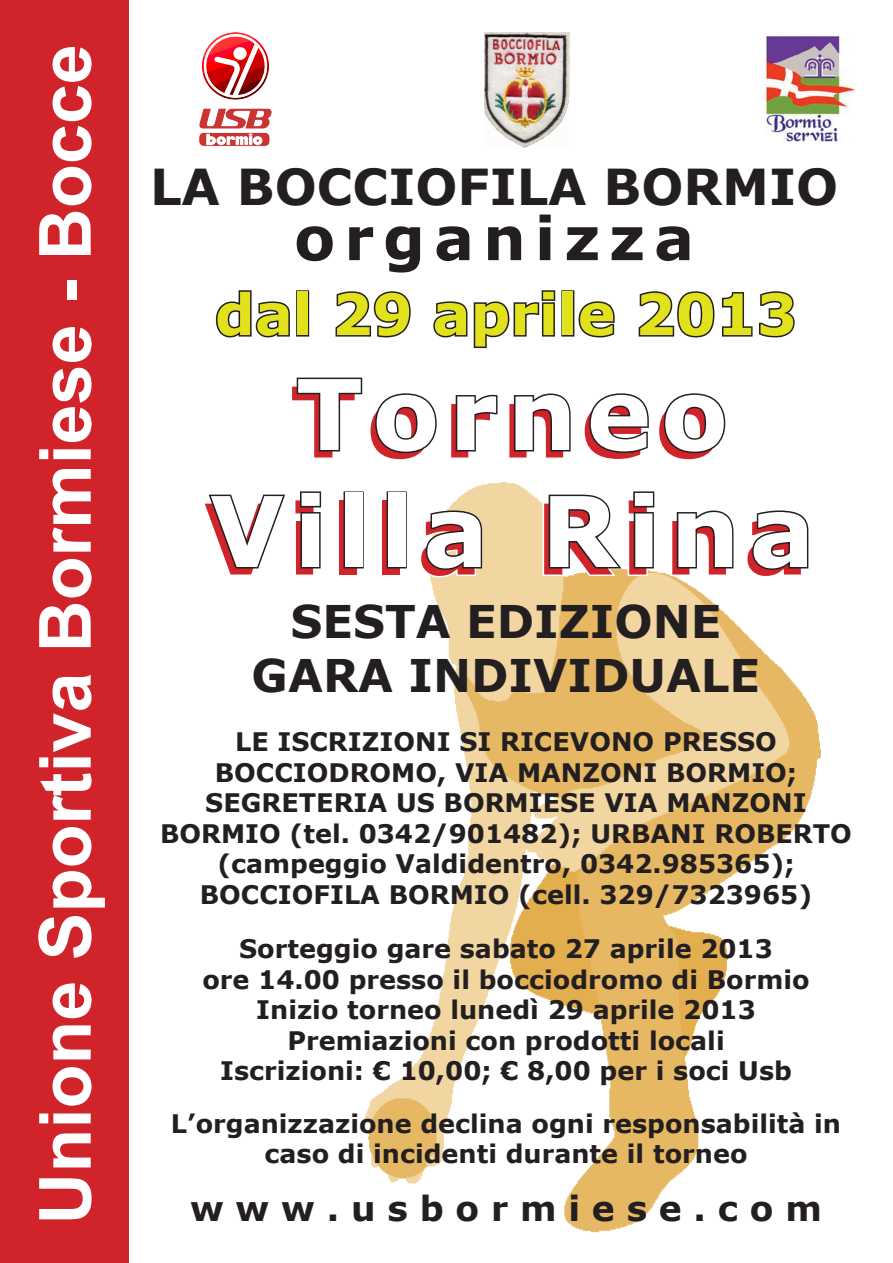
<style>
.page{position:relative;width:893px;height:1263px;background:#fff}
.page>*{position:absolute;margin:0;border:0;box-sizing:border-box;transform-origin:0 0}
.t1{font:700 97.5px "Verdana";letter-spacing:.1em;color:#fff}
.t2{font:700 72px "Arial";color:#fff}
.t3{font:700 60px "Verdana";letter-spacing:.15em;color:#231f20}
.t4{font:700 57px "Verdana";color:#e1e11c}
.t5{font:700 49.5px "Verdana";color:#231f20}
.t6{font:700 45px "Verdana";color:#231f20}
.t7{font:700 34.5px "Verdana";color:#231f20}
.t8{font:700 25.5px/30.6px "Verdana";color:#231f20;text-align:center}
</style>
<div class="page">
<img style="left:365px;top:483px;width:456px;height:750px">
<div style="left:0;top:0;width:129px;height:1263px;background:#d1232a"></div>
<svg style="left:215px;top:290px;width:75px;height:48px"></svg>
<div style="left:296px;top:290px;width:13px;height:47px;border:3px solid #231f20"></div>
<svg style="left:335px;top:291px;width:76px;height:47px"></svg>
<svg style="left:433px;top:290px;width:123px;height:59px"></svg>
<div style="left:561px;top:290px;width:13px;height:47px;border:3px solid #231f20"></div>
<svg style="left:578px;top:301px;width:37px;height:37px"></svg>
<svg style="left:638px;top:291px;width:157px;height:47px"></svg>
<img style="left:485px;top:32px;width:85px;height:115px">
<img style="left:765px;top:35px;width:90px;height:107px">
<img style="left:199px;top:32px;width:73px;height:114px">
<svg style="left:296px;top:377px;width:141px;height:77px"></svg>
<svg style="left:455px;top:394px;width:43px;height:58px"></svg>
<svg style="left:513px;top:393px;width:58px;height:59px"></svg>
<svg style="left:589px;top:393px;width:60px;height:60px"></svg>
<svg style="left:663px;top:393px;width:63px;height:61px"></svg>
<svg style="left:208px;top:491px;width:114px;height:78px"></svg>
<div style="left:344px;top:491px;width:20px;height:77px;border:3px solid #231f20"></div>
<div style="left:387px;top:491px;width:20px;height:77px;border:3px solid #231f20"></div>
<svg style="left:418px;top:509px;width:66px;height:70px"></svg>
<svg style="left:541px;top:490px;width:115px;height:87px"></svg>
<svg style="left:669px;top:509px;width:66px;height:68px"></svg>
<svg style="left:744px;top:509px;width:66px;height:70px"></svg>
<p class="t2" style="left:17px;top:1224px;width:1182px;rotate:-90deg">Unione Sportiva Bormiese - Bocce</p>
<p class="t5" style="left:150px;top:152px;width:690px">LA BOCCIOFILA BORMIO</p>
<p class="t3" style="left:294px;top:196px;width:401px">organizza</p>
<p class="t4" style="left:215px;top:274px;width:584px">dal 29 aprile 2013</p>
<p class="t1" style="left:296px;top:345px;width:433px">Torneo</p>
<p class="t1" style="left:210px;top:462px;width:606px">Villa Rina</p>
<p class="t6" style="left:290px;top:589px;width:433px">SESTA EDIZIONE</p>
<p class="t6" style="left:252px;top:643px;width:510px">GARA INDIVIDUALE</p>
<p class="t8" style="left:235px;top:726px;width:543px">LE ISCRIZIONI SI RICEVONO PRESSO</p>
<p class="t8" style="left:160px;top:756px;width:693px">BOCCIODROMO, VIA MANZONI BORMIO; SEGRETERIA US BORMIESE VIA MANZONI BORMIO (tel. 0342/901482); URBANI ROBERTO (campeggio Valdidentro, 0342.985365); BOCCIOFILA BORMIO (cell. 329/7323965)</p>
<p class="t8" style="left:239px;top:933px;width:535px">Sorteggio gare sabato 27 aprile 2013</p>
<p class="t8" style="left:202px;top:963px;width:609px">ore 14.00 presso il bocciodromo di Bormio</p>
<p class="t8" style="left:256px;top:994px;width:501px">Inizio torneo lunedì 29 aprile 2013</p>
<p class="t8" style="left:287px;top:1025px;width:439px">Premiazioni con prodotti locali</p>
<p class="t8" style="left:220px;top:1055px;width:573px">Iscrizioni: € 10,00; € 8,00 per i soci Usb</p>
<p class="t8" style="left:171px;top:1107px;width:672px">L’organizzazione declina ogni responsabilità in caso di incidenti durante il torneo</p>
<p class="t7" style="left:190px;top:1184px;width:633px">w w w . u s b o r m i e s e . c o m</p>
</div>
